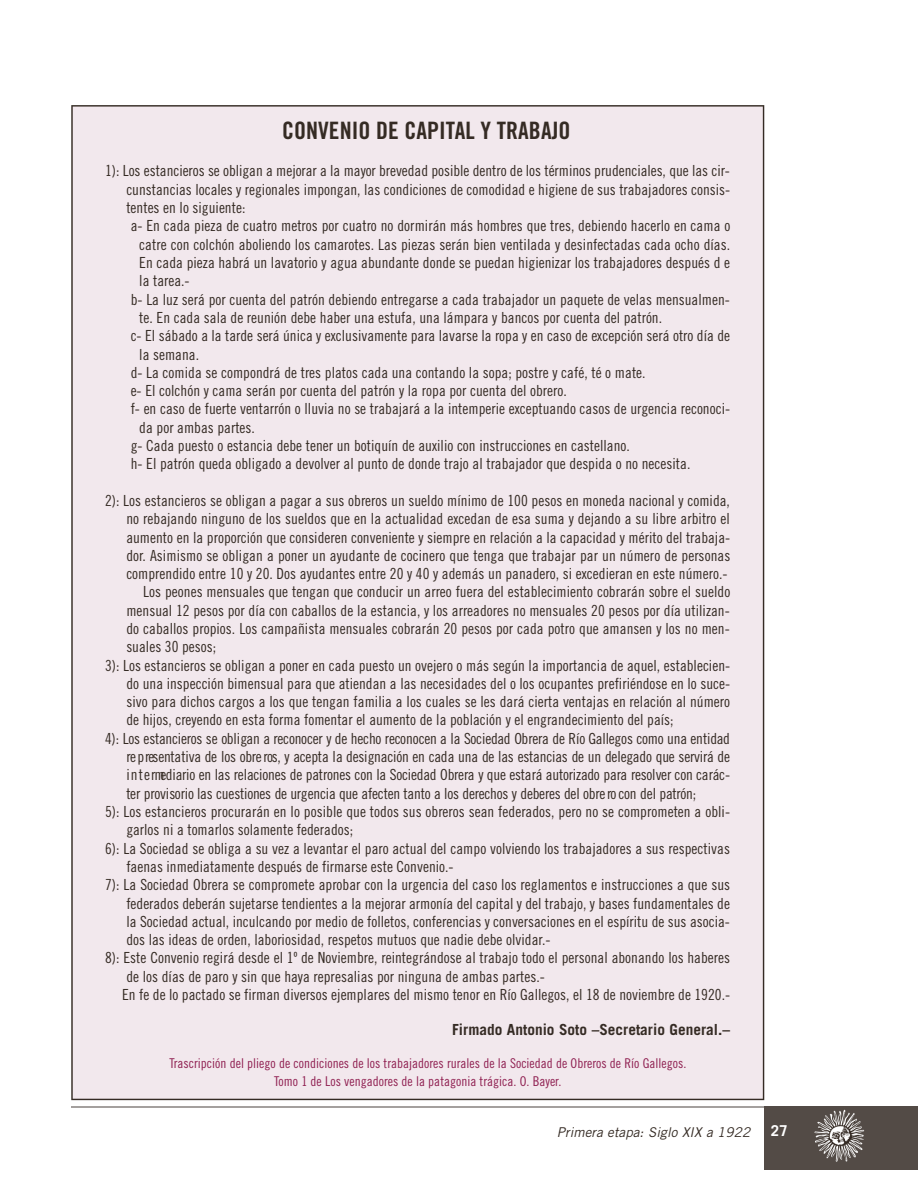
<style>
.page{position:relative;width:918px;height:1188px;background:#fff}
.page>*{position:absolute;margin:0;border:0;box-sizing:border-box;transform-origin:0 0}
.t1{font:24px "Trade Gothic Bold Cond Twenty";color:#352b24}
.t2{font:15.3px "Trade Gothic Cond Eighteen";color:#352b24}
.t3{font:700 15.3px "Trade Gothic";color:#352b24}
.t4{font:700 15px "Trade Gothic";color:#fff}
.t5{font:13.5px/18.3px "Trade Gothic Cond Eighteen";color:#902152}
.t6{font:italic 13.5px "Trade Gothic";color:#352b24}
</style>
<div class="page">
<hr style="left:71px;top:1106px;width:693px;height:1px;background:#a4a09e">
<img style="left:764px;top:1106px;width:154px;height:64px">
<div style="left:71px;top:105px;width:693px;height:995px;background:#f2e8ed"></div>
<h1 class="t1" style="left:282px;top:122px;width:290px">CONVENIO DE CAPITAL Y TRABAJO</h1>
<p class="t2" style="left:105px;top:165px;width:626px">1): Los estancieros se obligan a mejorar a la mayor brevedad posible dentro de los términos prudenciales, que las cir-</p>
<p class="t2" style="left:126px;top:184px;width:605px">cunstancias locales y regionales impongan, las condiciones de comodidad e higiene de sus trabajadores consis-</p>
<p class="t2" style="left:126px;top:202px;width:121px">tentes en lo siguiente:</p>
<p class="t2" style="left:131px;top:220px;width:601px">a- En cada pieza de cuatro metros por cuatro no dormirán más hombres que tres, debiendo hacerlo en cama o</p>
<p class="t2" style="left:139px;top:239px;width:592px">catre con colchón aboliendo los camarotes. Las piezas serán bien ventilada y desinfectadas cada ocho días.</p>
<p class="t2" style="left:139px;top:257px;width:592px">En cada pieza habrá un lavatorio y agua abundante donde se puedan higienizar los trabajadores después d e</p>
<p class="t2" style="left:139px;top:275px;width:52px">la tarea.-</p>
<p class="t2" style="left:131px;top:294px;width:601px">b- La luz será por cuenta del patrón debiendo entregarse a cada trabajador un paquete de velas mensualmen-</p>
<p class="t2" style="left:139px;top:312px;width:524px">te. En cada sala de reunión debe haber una estufa, una lámpara y bancos por cuenta del patrón.</p>
<p class="t2" style="left:131px;top:330px;width:601px">c- El sábado a la tarde será única y exclusivamente para lavarse la ropa y en caso de excepción será otro día de</p>
<p class="t2" style="left:139px;top:349px;width:61px">la semana.</p>
<p class="t2" style="left:131px;top:367px;width:516px">d- La comida se compondrá de tres platos cada una contando la sopa; postre y café, té o mate.</p>
<p class="t2" style="left:131px;top:385px;width:438px">e- El colchón y cama serán por cuenta del patrón y la ropa por cuenta del obrero.</p>
<p class="t2" style="left:131px;top:403px;width:601px">f- en caso de fuerte ventarrón o lluvia no se trabajará a la intemperie exceptuando casos de urgencia reconoci-</p>
<p class="t2" style="left:139px;top:422px;width:117px">da por ambas partes.</p>
<p class="t2" style="left:131px;top:440px;width:501px">g- Cada puesto o estancia debe tener un botiquín de auxilio con instrucciones en castellano.</p>
<p class="t2" style="left:131px;top:458px;width:561px">h- El patrón queda obligado a devolver al punto de donde trajo al trabajador que despida o no necesita.</p>
<p class="t2" style="left:105px;top:495px;width:626px">2): Los estancieros se obligan a pagar a sus obreros un sueldo mínimo de 100 pesos en moneda nacional y comida,</p>
<p class="t2" style="left:126px;top:513px;width:605px">no rebajando ninguno de los sueldos que en la actualidad excedan de esa suma y dejando a su libre arbitro el</p>
<p class="t2" style="left:126px;top:531px;width:605px">aumento en la proporción que consideren conveniente y siempre en relación a la capacidad y mérito del trabaja-</p>
<p class="t2" style="left:126px;top:550px;width:605px">dor. Asimismo se obligan a poner un ayudante de cocinero que tenga que trabajar par un número de personas</p>
<p class="t2" style="left:126px;top:568px;width:603px">comprendido entre 10 y 20. Dos ayudantes entre 20 y 40 y además un panadero, si excedieran en este número.-</p>
<p class="t2" style="left:143px;top:586px;width:589px">Los peones mensuales que tengan que conducir un arreo fuera del establecimiento cobrarán sobre el sueldo</p>
<p class="t2" style="left:126px;top:605px;width:605px">mensual 12 pesos por día con caballos de la estancia, y los arreadores no mensuales 20 pesos por día utilizan-</p>
<p class="t2" style="left:126px;top:623px;width:605px">do caballos propios. Los campañista mensuales cobrarán 20 pesos por cada potro que amansen y los no men-</p>
<p class="t2" style="left:126px;top:641px;width:91px">suales 30 pesos;</p>
<p class="t2" style="left:105px;top:660px;width:627px">3): Los estancieros se obligan a poner en cada puesto un ovejero o más según la importancia de aquel, establecien-</p>
<p class="t2" style="left:126px;top:678px;width:605px">do una inspección bimensual para que atiendan a las necesidades del o los ocupantes prefiriéndose en lo suce-</p>
<p class="t2" style="left:126px;top:696px;width:605px">sivo para dichos cargos a los que tengan familia a los cuales se les dará cierta ventajas en relación al número</p>
<p class="t2" style="left:126px;top:714px;width:549px">de hijos, creyendo en esta forma fomentar el aumento de la población y el engrandecimiento del país;</p>
<p class="t2" style="left:105px;top:733px;width:626px">4): Los estancieros se obligan a reconocer y de hecho reconocen a la Sociedad Obrera de Río Gallegos como una entidad</p>
<p class="t2" style="left:126px;top:751px;width:605px">re p resentativa de los obre ros, y acepta la designación en cada una de las estancias de un delegado que servirá de</p>
<p class="t2" style="left:126px;top:769px;width:605px">i n t e rmediario en las relaciones de patrones con la Sociedad Obrera y que estará autorizado para resolver con carác-</p>
<p class="t2" style="left:126px;top:788px;width:571px">ter provisorio las cuestiones de urgencia que afecten tanto a los derechos y deberes del obre ro con del patrón;</p>
<p class="t2" style="left:105px;top:806px;width:627px">5): Los estancieros procurarán en lo posible que todos sus obreros sean federados, pero no se comprometen a obli-</p>
<p class="t2" style="left:126px;top:824px;width:228px">garlos ni a tomarlos solamente federados;</p>
<p class="t2" style="left:105px;top:843px;width:626px">6): La Sociedad se obliga a su vez a levantar el paro actual del campo volviendo los trabajadores a sus respectivas</p>
<p class="t2" style="left:126px;top:861px;width:329px">faenas inmediatamente después de firmarse este Convenio.-</p>
<p class="t2" style="left:105px;top:879px;width:627px">7): La Sociedad Obrera se compromete aprobar con la urgencia del caso los reglamentos e instrucciones a que sus</p>
<p class="t2" style="left:126px;top:898px;width:605px">federados deberán sujetarse tendientes a la mejorar armonía del capital y del trabajo, y bases fundamentales de</p>
<p class="t2" style="left:126px;top:916px;width:605px">la Sociedad actual, inculcando por medio de folletos, conferencias y conversaciones en el espíritu de sus asocia-</p>
<p class="t2" style="left:126px;top:934px;width:426px">dos las ideas de orden, laboriosidad, respetos mutuos que nadie debe olvidar.-</p>
<p class="t2" style="left:105px;top:952px;width:627px">8): Este Convenio regirá desde el 1º de Noviembre, reintegrándose al trabajo todo el personal abonando los haberes</p>
<p class="t2" style="left:126px;top:971px;width:420px">de los días de paro y sin que haya represalias por ninguna de ambas partes.-</p>
<p class="t2" style="left:122px;top:989px;width:610px">En fe de lo pactado se firman diversos ejemplares del mismo tenor en Río Gallegos, el 18 de noviembre de 1920.-</p>
<p class="t3" style="left:452px;top:1024px;width:279px">Firmado Antonio Soto –Secretario General.–</p>
<p class="t5" style="left:274px;top:1055px;width:414px;text-indent:-105px">Trascripción del pliego de condiciones de los trabajadores rurales de la Sociedad de Obreros de Río Gallegos.<br>Tomo 1 de Los vengadores de la patagonia trágica. O. Bayer.</p>
<p class="t6" style="left:557px;top:1127px;width:195px">Primera etapa: Siglo XIX a 1922</p>
<p class="t4" style="left:771px;top:1125px;width:19px">2 7</p>
</div>
